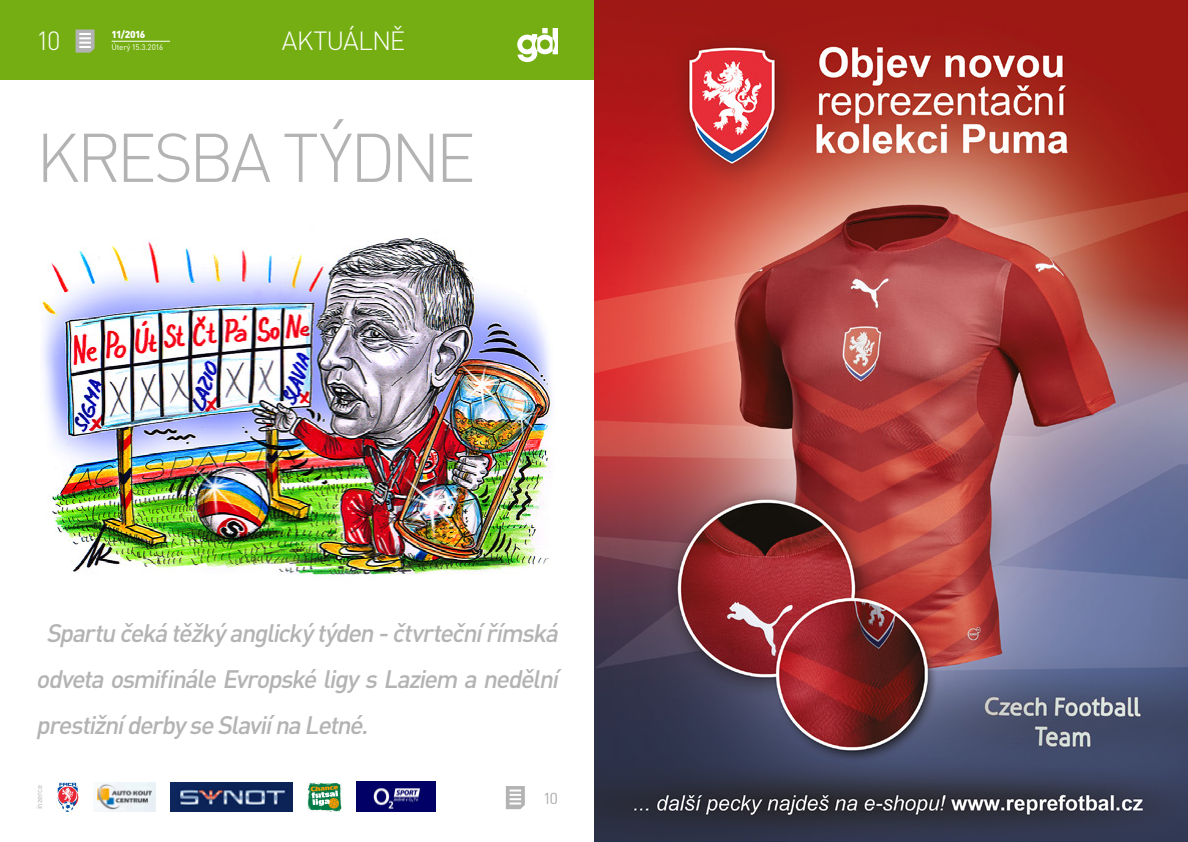
<style>
.page{position:relative;width:1188px;height:842px;background:#fff}
.page>*{position:absolute;margin:0;border:0;box-sizing:border-box;transform-origin:0 0}
.t1{font:300 67.7px "DIN Pro";letter-spacing:-.055em;color:#b3b3b3}
.t2{font:300 26px "DIN Pro";letter-spacing:-.03em;color:#fff}
.t3{font:italic 500 25px/46px "DIN Pro";color:#b3b3b3;text-align:justify}
.t4{font:300 15.6px "DIN Pro";color:#b3b3b3}
.t5{font:900 10px "DIN Pro";letter-spacing:-.065em;color:#fff}
.t6{font:8px "DIN Pro";letter-spacing:-.03em;color:#fff}
.t7{font:8px "DIN Pro";letter-spacing:-.025em;color:#b3b3b3}
</style>
<div class="page">
<div style="left:0;top:0;width:594px;height:80px;background:#74ae12"></div>
<svg style="left:517px;top:28px;width:41px;height:34px"></svg>
<svg style="left:76px;top:29px;width:19px;height:24px"></svg>
<svg style="left:506px;top:786px;width:19px;height:23px"></svg>
<img style="left:57px;top:782px;width:21px;height:30px">
<img style="left:93px;top:782px;width:62px;height:30px">
<img style="left:307px;top:782px;width:34px;height:30px">
<img style="left:170px;top:782px;width:122px;height:30px">
<hr style="left:112px;top:41px;width:58px;height:1px;background:#fff">
<img style="left:356px;top:782px;width:79px;height:30px">
<img style="left:40px;top:238px;width:512px;height:337px">
<img style="left:594px;top:0;width:594px;height:842px">
<p class="t2" style="left:36px;top:23px;width:26px">10</p>
<p class="t5" style="left:112px;top:28px;width:35px">11/2016</p>
<p class="t2" style="left:282px;top:23px;width:125px">AKTUÁLNĚ</p>
<p class="t6" style="left:112px;top:42px;width:53px">Úterý 15.3.2016</p>
<h1 class="t1" style="left:36px;top:111px;width:441px">KRESBA TÝDNE</h1>
<p class="t3" style="left:36px;top:609px;width:529px;text-indent:10px">Spartu čekátěžkýanglickýtýden -čtvrtečnířímská odvetaosmifináleEvropskéligys Laziem a nedělní prestižníderbyseSlaviína Letné.</p>
<p class="t7" style="left:34px;top:809px;width:26px;rotate:-90deg">inzerce</p>
<p class="t4" style="left:543px;top:787px;width:16px">10</p>
</div>
